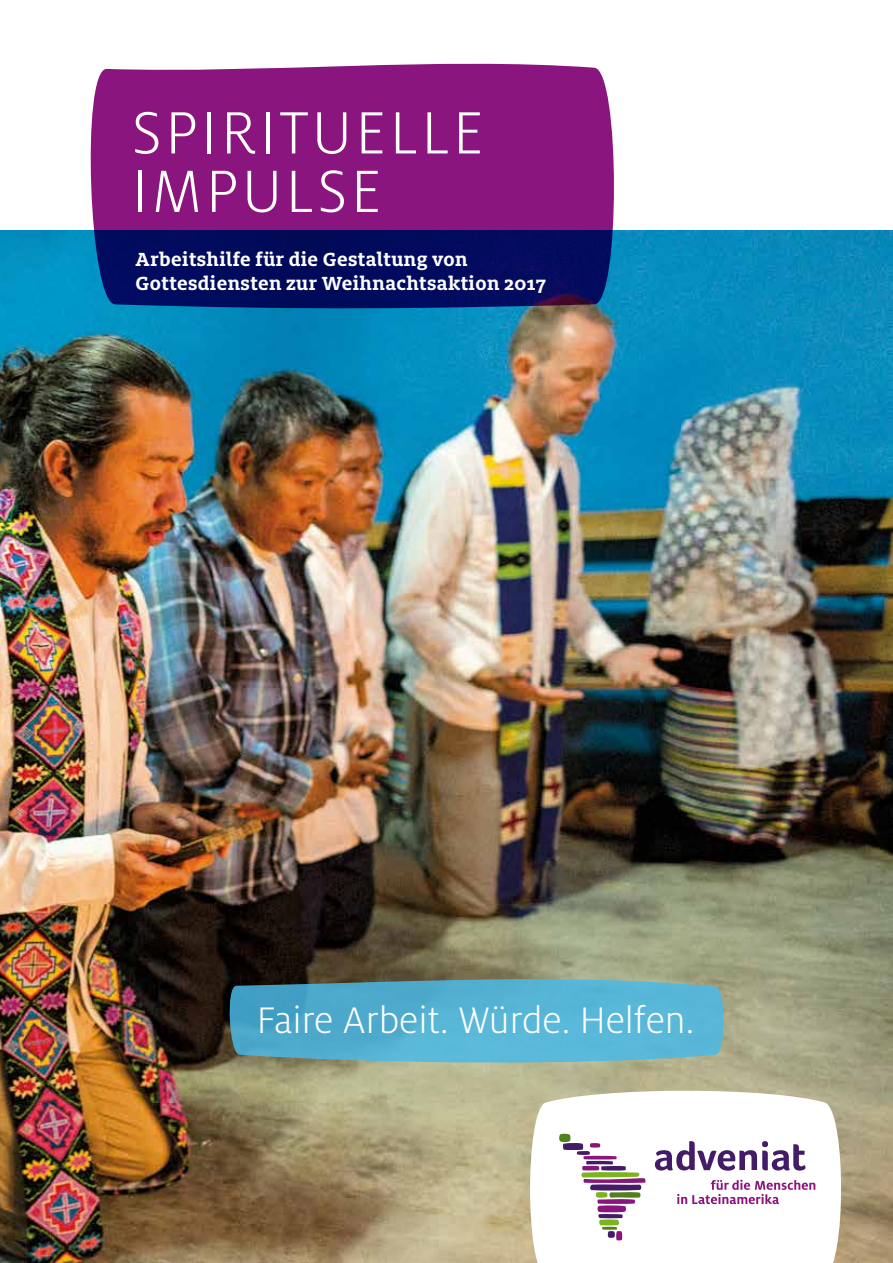
<style>
.page{position:relative;width:893px;height:1263px;background:#fff}
.page>*{position:absolute;margin:0;border:0;box-sizing:border-box;transform-origin:0 0}
.t1{font:300 66px/58.5px "Milo OT";letter-spacing:.05em;color:#fff}
.t2{font:300 40.95px "Milo OT";color:#fff}
.t3{font:700 21px/24px "Milo Slab Pro";letter-spacing:.02em;color:#fff}
</style>
<div class="page">
<img style="left:0;top:231px;width:893px;height:1032px">
<svg style="left:89px;top:63px;width:526px;height:247px;fill:#8a157e"></svg>
<svg style="left:525px;top:1087px;width:321px;height:176px"></svg>
<div style="left:598px;top:1219px;width:22px;height:6px;background:#7ab51d;border-radius:3px"></div>
<svg style="left:602px;top:1226px;width:21px;height:14px"></svg>
<svg style="left:559px;top:1133px;width:87px;height:85px"></svg>
<svg style="left:677px;top:1179px;width:138px;height:25px"></svg>
<svg style="left:655px;top:1141px;width:151px;height:30px"></svg>
<svg style="left:228px;top:978px;width:497px;height:86px"></svg>
<h1 class="t1" style="left:132px;top:104px;width:354px">SPIRITUELLE<br>IMPULSE</h1>
<p class="t3" style="left:136px;top:247px;width:412px">Arbeitshilfe für die Gestaltung von<br>Gottesdiensten zur Weihnachtsaktion 2017</p>
<h2 class="t2" style="left:257px;top:998px;width:439px">Faire Arbeit. Würde. Helfen.</h2>
</div>
